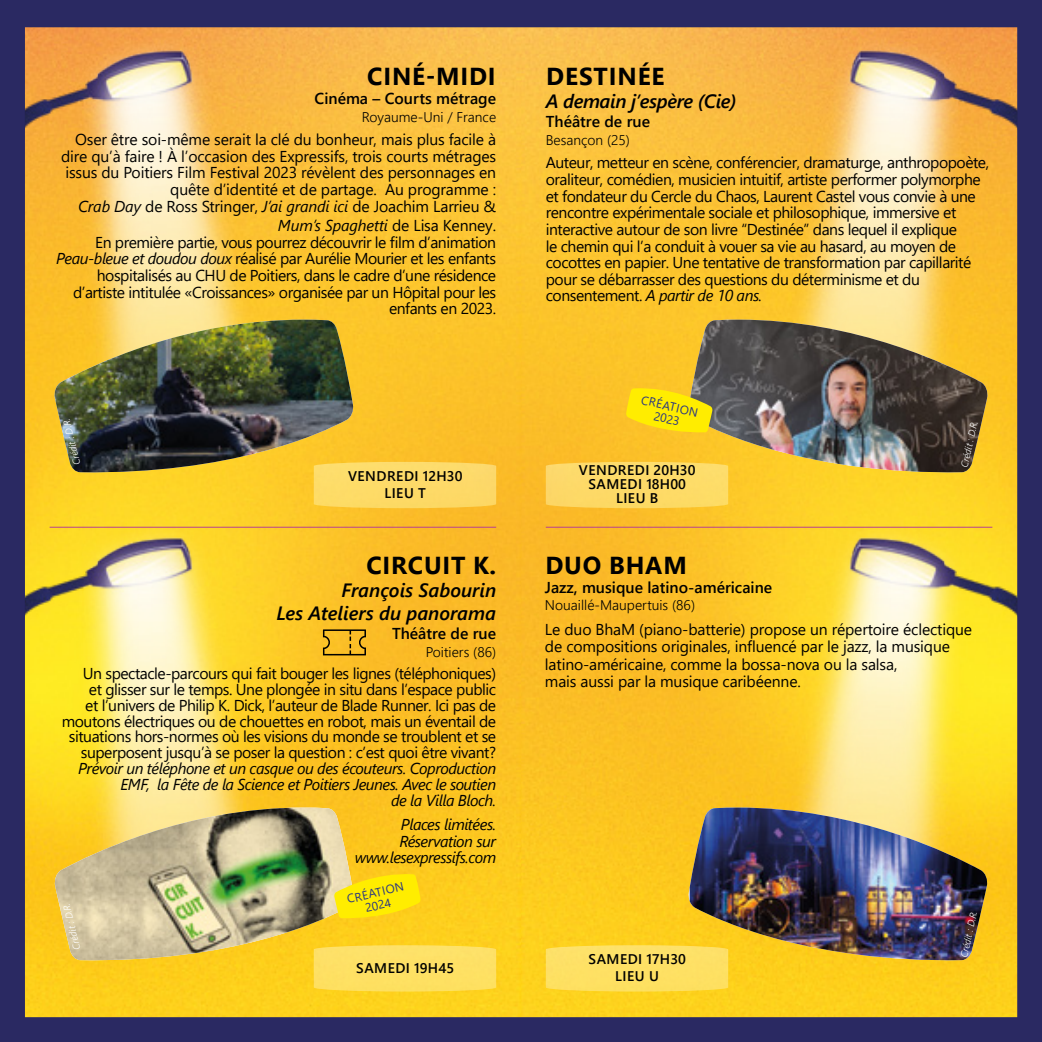
<style>
.page{position:relative;width:1042px;height:1042px;background:#fff}
.page>*{position:absolute;margin:0;border:0;box-sizing:border-box;transform-origin:0 0}
.t1{font:700 24.5px "Segoe UI";letter-spacing:.035em;color:#000}
.t2{font:italic 600 19.25px/23.1px "Segoe UI";color:#000;text-align:right}
.t3{font:italic 600 19.25px "Segoe UI";letter-spacing:-.02em;color:#000}
.t4{font:15.75px/16.6px "Segoe UI";letter-spacing:-.03em;color:#000;text-align:right}
.t5{font:15.75px/16.6px "Segoe UI";letter-spacing:-.01em;color:#000;text-align:right}
.t6{font:italic 15.75px/16.3px "Segoe UI";letter-spacing:-.03em;color:#000;text-align:right}
.t7{font:600 15.75px "Segoe UI";color:#000}
.t8{font:600 14px/16.8px "Segoe UI";letter-spacing:.035em;color:#000;text-align:center}
.t9{font:300 14px "Segoe UI";color:#000}
.t10{font:12.08px/12.6px "Segoe UI";color:#283583;text-align:center}
.t11{font:italic 300 9.62px "Segoe UI";color:#fff}
.s1{font-style:italic}
</style>
<div class="page">
<img style="left:0;top:0;width:1042px;height:1042px">
<svg style="left:323px;top:629px;width:43px;height:26px"></svg>
<hr style="left:50px;top:527px;width:446px;height:1px;background:#b84191">
<hr style="left:546px;top:527px;width:446px;height:1px;background:#b84191">
<svg style="left:334px;top:872px;width:87px;height:47px;background:#fce415"></svg>
<svg style="left:626px;top:386px;width:87px;height:47px;background:#eed612"></svg>
<h1 class="t1" style="left:367px;top:53px;width:130px">CINÉ-MIDI</h1>
<p class="t7" style="left:315px;top:84px;width:183px">Cinéma – Courts métrage</p>
<p class="t9" style="left:362px;top:103px;width:136px">Royaume-Uni / France</p>
<p class="t5" style="left:61px;top:130px;width:437px">Oser être soi-même serait la clé du bonheur, mais plus facile à dire qu’à faire ! À l’occasion des Expressifs, trois courts métrages issus du Poitiers Film Festival 2023 révèlent des personnages en quête d’identité et de partage. Au programme :<br><span class="s1">Crab Day</span> de Ross Stringer, <span class="s1">J’ai grandi ici</span> de Joachim Larrieu &amp;</p>
<p class="t4" style="left:56px;top:216px;width:441px"><span class="s1">Mum’s Spaghetti</span> de Lisa Kenney.<br>En première partie, vous pourrez découvrir le film d’animation <span class="s1">Peau-bleue et doudou doux</span> réalisé par Aurélie Mourier et les enfants hospitalisés au CHU de Poitiers, dans le cadre d’une résidence d’artiste intitulée «Croissances» organisée par un Hôpital pour les enfants en 2023.</p>
<h1 class="t1" style="left:546px;top:53px;width:120px">DESTINÉE</h1>
<p class="t3" style="left:546px;top:83px;width:192px">A demain j’espère (Cie)</p>
<p class="t7" style="left:546px;top:107px;width:106px">Théâtre de rue</p>
<p class="t9" style="left:546px;top:126px;width:86px">Besançon (25)</p>
<p class="t4" style="left:546px;top:153px;width:445px;text-align:left">Auteur, metteur en scène, conférencier, dramaturge, anthropopoète, oraliteur, comédien, musicien intuitif, artiste performer polymorphe et fondateur du Cercle du Chaos, Laurent Castel vous convie à une rencontre expérimentale sociale et philosophique, immersive et interactive autour de son livre “Destinée” dans lequel il explique<br>le chemin qui l’a conduit à vouer sa vie au hasard, au moyen de cocottes en papier. Une tentative de transformation par capillarité pour se débarrasser des questions du déterminisme et du consentement. <span class="s1">A partir de 10 ans.</span></p>
<p class="t11" style="left:68px;top:467px;width:49px;rotate:-103deg">Crédit : D.R.</p>
<p class="t10" style="left:643px;top:392px;width:60px;rotate:13deg">CRÉATION<br>2023</p>
<p class="t8" style="left:348px;top:466px;width:116px">VENDREDI 12H30<br>LIEU T</p>
<p class="t8" style="left:579px;top:462px;width:118px;line-height:14px">VENDREDI 20H30<br>SAMEDI 18H00<br>LIEU B</p>
<p class="t11" style="left:955px;top:466px;width:49px;rotate:-78deg">Crédit : D.R.</p>
<h1 class="t1" style="left:366px;top:542px;width:131px">CIRCUIT K.</h1>
<p class="t2" style="left:277px;top:575px;width:221px">François Sabourin<br>Les Ateliers du panorama</p>
<p class="t7" style="left:392px;top:618px;width:106px">Théâtre de rue</p>
<p class="t9" style="left:426px;top:638px;width:72px">Poitiers (86)</p>
<p class="t4" style="left:62px;top:664px;width:436px;line-height:15.8px">Un spectacle-parcours qui fait bouger les lignes (téléphoniques)<br>et glisser sur le temps. Une plongée in situ dans l’espace public<br>et l’univers de Philip K. Dick, l’auteur de Blade Runner. Ici pas de moutons électriques ou de chouettes en robot, mais un éventail de situations hors-normes où les visions du monde se troublent et se superposent jusqu’à se poser la question : c’est quoi être vivant?</p>
<p class="t6" style="left:78px;top:757px;width:420px">Prévoir un téléphone et un casque ou des écouteurs. Coproduction<br>EMF, la Fête de la Science et Poitiers Jeunes. Avec le soutien<br>de la Villa Bloch.</p>
<p class="t6" style="left:355px;top:813px;width:143px">Places limitées.<br>Réservation sur www.lesexpressifs.com</p>
<h1 class="t1" style="left:545px;top:542px;width:143px">DUO BHAM</h1>
<p class="t7" style="left:545px;top:572px;width:229px">Jazz, musique latino-américaine</p>
<p class="t9" style="left:545px;top:592px;width:152px">Nouaillé-Maupertuis (86)</p>
<p class="t5" style="left:545px;top:619px;width:429px;line-height:17.5px;text-align:left">Le duo BhaM (piano-batterie) propose un répertoire éclectique de compositions originales, influencé par le jazz, la musique latino-américaine, comme la bossa-nova ou la salsa,<br>mais aussi par la musique caribéenne.</p>
<p class="t11" style="left:68px;top:952px;width:49px;rotate:-103deg">Crédit : D.R.</p>
<p class="t10" style="left:345px;top:892px;width:60px;rotate:-13deg">CRÉATION<br>2024</p>
<p class="t8" style="left:356px;top:958px;width:99px">SAMEDI 19H45</p>
<p class="t8" style="left:588px;top:950px;width:99px">SAMEDI 17H30<br>LIEU U</p>
<p class="t11" style="left:955px;top:956px;width:49px;rotate:-78deg">Crédit : D.R.</p>
</div>
